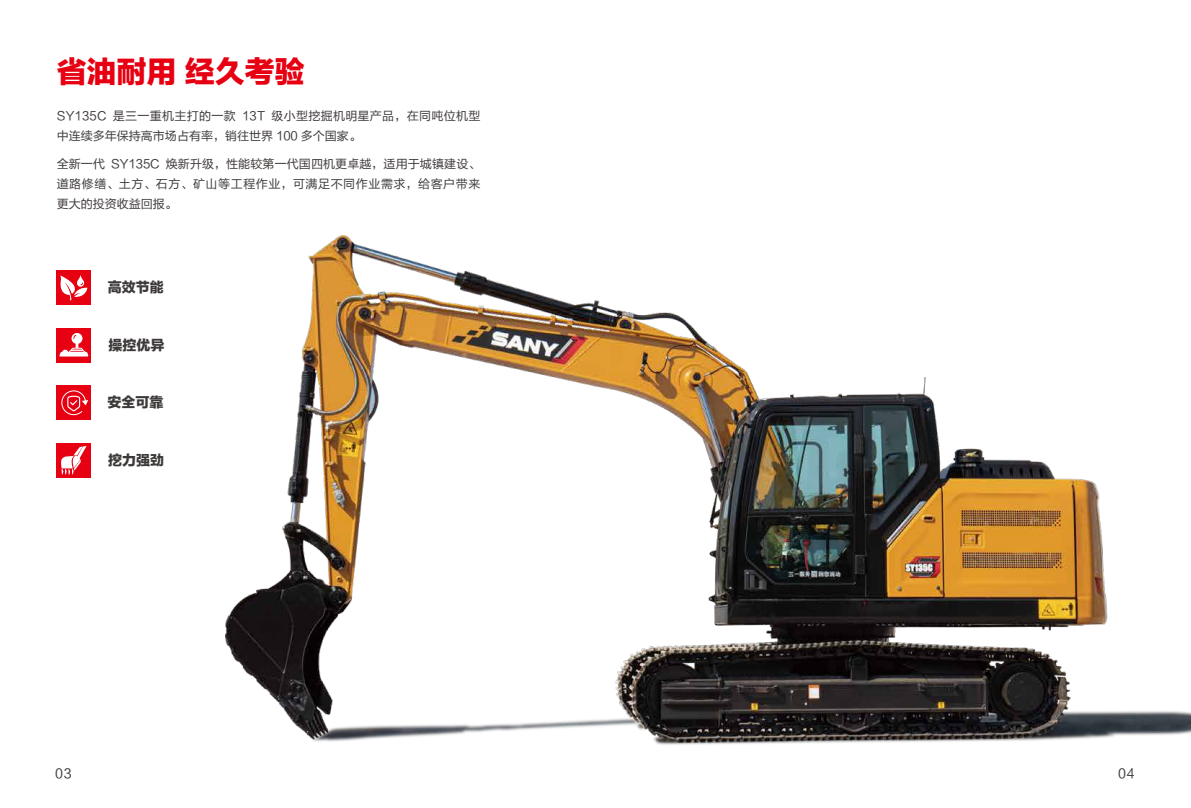
<style>
.page{position:relative;width:1191px;height:808px;background:#fff}
.page>*{position:absolute;margin:0;border:0;box-sizing:border-box;transform-origin:0 0}
.t1{font:30px "FZLTTHK GBK1 0";color:#e60012}
.t2{font:14px "FZLTTHK GBK1 0";color:#3d3939}
.t3{font:13px "FZLTHK GBK1 0";color:#3e3a39}
.t4{font:12px/20px "FZLTHK GBK1 0";letter-spacing:.025em;color:#3e3a39}
</style>
<div class="page">
<img style="left:225px;top:236px;width:966px;height:509px">
<div style="left:57px;top:443px;width:34px;height:34px;background:#e60012"></div>
<svg style="left:61px;top:446px;width:26px;height:29px"></svg>
<div style="left:57px;top:386px;width:34px;height:34px;background:#e60012"></div>
<svg style="left:61px;top:390px;width:27px;height:26px"></svg>
<div style="left:57px;top:328px;width:34px;height:34px;background:#e60012"></div>
<svg style="left:59px;top:333px;width:29px;height:23px"></svg>
<div style="left:57px;top:271px;width:34px;height:34px;background:#e60012"></div>
<svg style="left:60px;top:275px;width:27px;height:26px"></svg>
<h1 class="t1" style="left:56px;top:55px;width:250px">省油耐用 经久考验</h1>
<p class="t4" style="left:57px;top:106px;width:425px">SY135C 是三一重机主打的一款 13T 级小型挖掘机明星产品，在同吨位机型中连续多年保持高市场占有率，销往世界 100 多个国家。</p>
<p class="t4" style="left:57px;top:154px;width:425px;text-align:justify">全新一代 SY135C 焕新升级，性能较第一代国四机更卓越，适用于城镇建设、道路修缮、土方、石方、矿山等工程作业，可满足不同作业需求，给客户带来更大的投资收益回报。</p>
<p class="t2" style="left:108px;top:280px;width:57px">高效节能</p>
<p class="t2" style="left:108px;top:337px;width:57px">操控优异</p>
<p class="t2" style="left:108px;top:395px;width:57px">安全可靠</p>
<p class="t2" style="left:108px;top:452px;width:57px">挖力强劲</p>
<p class="t3" style="left:55px;top:766px;width:18px">03</p>
<p class="t3" style="left:1118px;top:766px;width:18px">04</p>
</div>
